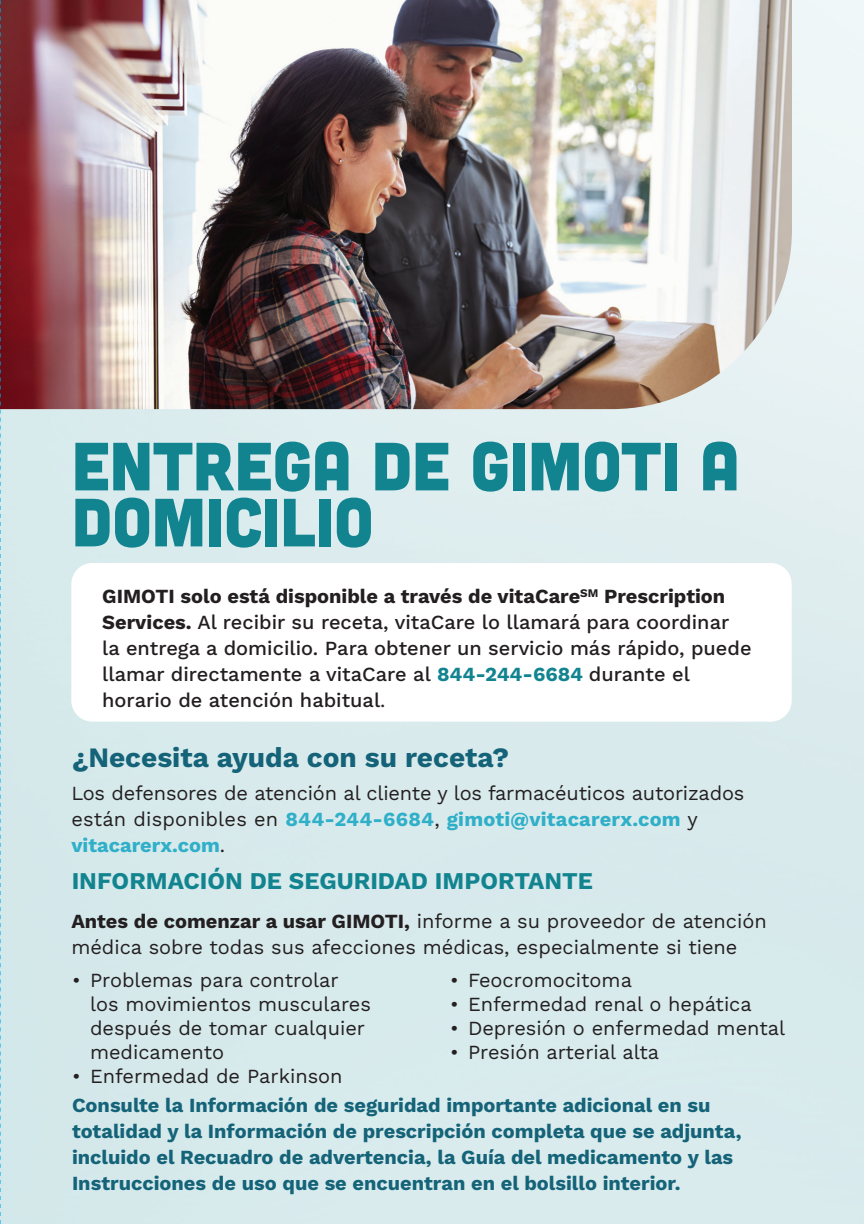
<style>
.page{position:relative;width:864px;height:1224px;background:#fff}
.page>*{position:absolute;margin:0;border:0;box-sizing:border-box;transform-origin:0 0}
.t1{font:68px/56px "Cubano Sharp";color:#128490}
.t2{font:28px "Work Sans";color:#146378}
.t3{font:24px "Work Sans";color:#128490}
.P1{font:20px/26px "Work Sans";color:#231f20}
.P2{font:20px/26px "Work Sans";color:#146378}
.s1{color:#128490}
.s2{color:#2fafc8}
</style>
<div class="page">
<img style="left:1px;top:0;width:791px;height:409px">
<svg style="left:0;top:0;width:1px;height:1224px"></svg>
<h1 class="t1" style="left:72px;top:435px;width:669px">ENTREGA DE GIMOTI A<br>DOMICILIO</h1>
<p class="P1" style="left:102px;top:583px;width:651px">GIMOTI solo está disponible a través de vitaCare<sup>SM</sup> Prescription Services. Al recibir su receta, vitaCare lo llamará para coordinar la entrega a domicilio. Para obtener un servicio más rápido, puede llamar directamente a vitaCare al <span class="s1">844-244-6684</span> durante el horario de atención habitual.</p>
<h2 class="t2" style="left:72px;top:736px;width:439px">¿Necesita ayuda con su receta?</h2>
<p class="P1" style="left:71px;top:779px;width:675px">Los defensores de atención al cliente y los farmacéuticos autorizados están disponibles en <span class="s2">844-244-6684</span>, <span class="s2">gimoti@vitacarerx.com</span> y <span class="s2">vitacarerx.com</span>.</p>
<p class="t3" style="left:72px;top:863px;width:523px">INFORMACIÓN DE SEGURIDAD IMPORTANTE</p>
<p class="P1" style="left:71px;top:908px;width:697px">Antes de comenzar a usar GIMOTI, informe a su proveedor de atención médica sobre todas sus afecciones médicas, especialmente si tiene</p>
<p class="P1" style="left:90px;top:967px;width:282px;line-height:24px;text-indent:-18px">• Problemas para controlar los movimientos musculares después de tomar cualquier medicamento</p>
<p class="P1" style="left:72px;top:1062px;width:272px">• Enfermedad de Parkinson</p>
<p class="P1" style="left:450px;top:966px;width:184px">• Feocromocitoma</p>
<p class="P1" style="left:450px;top:990px;width:303px">• Enfermedad renal o hepática</p>
<p class="P1" style="left:450px;top:1014px;width:337px">• Depresión o enfermedad mental</p>
<p class="P1" style="left:450px;top:1038px;width:211px">• Presión arterial alta</p>
<p class="P2" style="left:72px;top:1091px;width:671px">Consulte la Información de seguridad importante adicional en su totalidad y la Información de prescripción completa que se adjunta, incluido el Recuadro de advertencia, la Guía del medicamento y las Instrucciones de uso que se encuentran en el bolsillo interior.</p>
</div>
